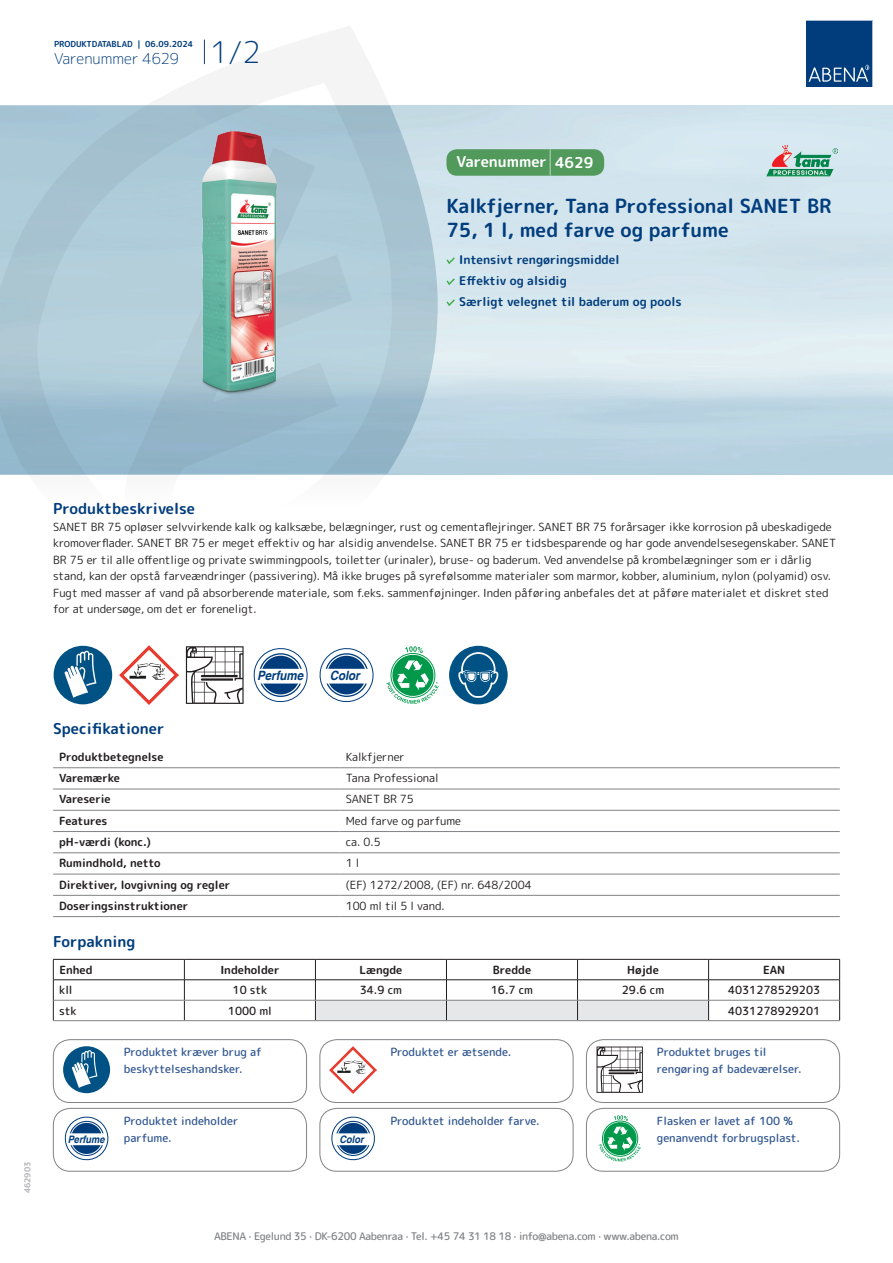
<style>
.page{position:relative;width:893px;height:1263px;background:#fff}
.page>*{position:absolute;margin:0;border:0;box-sizing:border-box;transform-origin:0 0}
.t1{font:700 19.5px/24px "Rounded Mplus 1 c";color:#013d7d}
.t2{font:700 15px "Rounded Mplus 1 c";color:#013d7d}
.t3{font:300 15px "Rounded Mplus 1 c";color:#013d7d}
.t4{font:700 15px "Rounded Mplus 1 c";color:#fff}
.t5{font:italic 700 12.75px "Helvetica";letter-spacing:-.005em;color:#013d7d;scale:.9 1}
.t6{font:700 12px/21px "Rounded Mplus 1 c";color:#013d7d}
.t7{font:11.25px/16.5px "Rounded Mplus 1 c";color:#231f20}
.t8{font:500 11.25px/16.5px "Rounded Mplus 1 c";color:#305691}
.t9{font:700 11.25px "Rounded Mplus 1 c";color:#231f20}
.t10{font:500 11.25px "Rounded Mplus 1 c";color:#231f20}
.t11{font:500 10.5px "Rounded Mplus 1 c";letter-spacing:-.03em;color:#808285}
.t12{font:italic 700 10.2px "Helvetica";letter-spacing:-.005em;color:#013d7d;scale:.9 1}
.t13{font:700 8.25px "Rounded Mplus 1 c";color:#013d7d}
.t14{font:700 8.25px "Rounded Mplus 1 c";color:#b2b3b7}
.s1{font-size:30px}
.s2{font-size:25.5px}
</style>
<div class="page">
<img style="left:439px;top:106px;width:454px;height:368px">
<svg style="left:0;top:26px;width:439px;height:449px"></svg>
<svg style="left:0;top:106px;width:438px;height:368px;background:#a7c5d4"></svg>
<svg style="left:204px;top:40px;width:1px;height:24px"></svg>
<svg style="left:806px;top:20px;width:67px;height:67px;background:#144b86"></svg>
<img style="left:181px;top:127px;width:116px;height:275px">
<div style="left:54px;top:646px;width:58px;height:58px;background:#005285;border-radius:50%"></div>
<svg style="left:65px;top:651px;width:31px;height:47px"></svg>
<img style="left:119px;top:646px;width:59px;height:58px">
<svg style="left:186px;top:646px;width:58px;height:58px"></svg>
<svg style="left:253px;top:648px;width:55px;height:55px"></svg>
<svg style="left:319px;top:648px;width:55px;height:55px"></svg>
<svg style="left:386px;top:646px;width:53px;height:58px"></svg>
<div style="left:449px;top:646px;width:59px;height:58px;background:#005285;border-radius:50%"></div>
<svg style="left:458px;top:646px;width:40px;height:52px"></svg>
<hr style="left:53px;top:767px;width:287px;height:1px;background:#808285">
<hr style="left:340px;top:767px;width:500px;height:1px;background:#808285">
<hr style="left:53px;top:789px;width:287px;height:1px;background:#808285">
<hr style="left:340px;top:789px;width:500px;height:1px;background:#808285">
<hr style="left:53px;top:810px;width:287px;height:1px;background:#808285">
<hr style="left:340px;top:810px;width:500px;height:1px;background:#808285">
<hr style="left:53px;top:831px;width:287px;height:1px;background:#808285">
<hr style="left:340px;top:831px;width:500px;height:1px;background:#808285">
<hr style="left:53px;top:852px;width:287px;height:1px;background:#808285">
<hr style="left:340px;top:852px;width:500px;height:1px;background:#808285">
<hr style="left:53px;top:874px;width:287px;height:1px;background:#808285">
<hr style="left:340px;top:874px;width:500px;height:1px;background:#808285">
<hr style="left:53px;top:895px;width:287px;height:1px;background:#808285">
<hr style="left:340px;top:895px;width:500px;height:1px;background:#808285">
<hr style="left:53px;top:916px;width:287px;height:1px;background:#808285">
<hr style="left:340px;top:916px;width:500px;height:1px;background:#808285">
<hr style="left:53px;top:959px;width:131px;height:1px;background:#231f20">
<hr style="left:184px;top:959px;width:131px;height:1px;background:#231f20">
<hr style="left:709px;top:959px;width:131px;height:1px;background:#231f20">
<hr style="left:53px;top:979px;width:131px;height:1px;background:#231f20">
<hr style="left:184px;top:979px;width:131px;height:1px;background:#231f20">
<hr style="left:709px;top:979px;width:131px;height:1px;background:#231f20">
<svg style="left:53px;top:959px;width:1px;height:61px"></svg>
<svg style="left:184px;top:959px;width:1px;height:61px"></svg>
<svg style="left:315px;top:959px;width:394px;height:61px"></svg>
<svg style="left:839px;top:959px;width:1px;height:61px"></svg>
<hr style="left:54px;top:1000px;width:130px;height:1px;background:#808285">
<hr style="left:184px;top:1000px;width:131px;height:1px;background:#808285">
<hr style="left:315px;top:1000px;width:131px;height:1px;background:#808285">
<hr style="left:446px;top:1000px;width:131px;height:1px;background:#808285">
<hr style="left:577px;top:1000px;width:132px;height:1px;background:#808285">
<hr style="left:709px;top:1000px;width:130px;height:1px;background:#808285">
<hr style="left:53px;top:1020px;width:131px;height:1px;background:#808285">
<hr style="left:184px;top:1020px;width:131px;height:1px;background:#808285">
<hr style="left:315px;top:1020px;width:131px;height:1px;background:#808285">
<hr style="left:446px;top:1020px;width:131px;height:1px;background:#808285">
<hr style="left:577px;top:1020px;width:132px;height:1px;background:#808285">
<hr style="left:709px;top:1020px;width:131px;height:1px;background:#808285">
<div style="left:63px;top:1046px;width:47px;height:47px;background:#005285;border-radius:50%"></div>
<svg style="left:72px;top:1050px;width:25px;height:38px"></svg>
<div style="left:53px;top:1039px;width:254px;height:64px;border:1px solid #808285;border-radius:17px"></div>
<img style="left:330px;top:1046px;width:47px;height:47px">
<div style="left:320px;top:1039px;width:253px;height:64px;border:1px solid #808285;border-radius:17px"></div>
<svg style="left:596px;top:1046px;width:47px;height:47px"></svg>
<div style="left:586px;top:1039px;width:254px;height:64px;border:1px solid #808285;border-radius:17px"></div>
<svg style="left:64px;top:1116px;width:45px;height:45px"></svg>
<div style="left:53px;top:1108px;width:254px;height:63px;border:1px solid #808285;border-radius:17px"></div>
<svg style="left:331px;top:1116px;width:44px;height:45px"></svg>
<div style="left:320px;top:1108px;width:253px;height:63px;border:1px solid #808285;border-radius:17px"></div>
<svg style="left:599px;top:1115px;width:42px;height:46px"></svg>
<div style="left:586px;top:1108px;width:254px;height:63px;border:1px solid #808285;border-radius:17px"></div>
<svg style="left:446px;top:257px;width:9px;height:7px"></svg>
<svg style="left:446px;top:278px;width:9px;height:7px"></svg>
<svg style="left:446px;top:299px;width:9px;height:7px"></svg>
<div style="left:446px;top:149px;width:158px;height:27px;background:#52995c;border-radius:10px"></div>
<img style="left:765px;top:146px;width:73px;height:30px">
<p class="t13" style="left:54px;top:38px;width:141px">PRODUKTDATABLAD | 06.09.2024</p>
<h2 class="t3" style="left:54px;top:48px;width:208px">Varenummer 4629 <span class="s1">1/2</span></h2>
<h2 class="t4" style="left:457px;top:151px;width:138px">Varenummer <span class="s2">|</span> 4629</h2>
<h1 class="t1" style="left:446px;top:194px;width:386px">Kalkfjerner, Tana Professional SANET BR<br>75, 1 l, med farve og parfume</h1>
<p class="t6" style="left:459px;top:249px;width:224px">Intensivt rengøringsmiddel<br>Effektiv og alsidig<br>Særligt velegnet til baderum og pools</p>
<p class="t14" style="left:22px;top:1193px;width:33px;rotate:-90deg">462903</p>
<h2 class="t2" style="left:53px;top:498px;width:143px">Produktbeskrivelse</h2>
<p class="t7" style="left:53px;top:518px;width:785px">SANET BR 75 opløser selvvirkende kalk og kalksæbe, belægninger, rust og cementaflejringer. SANET BR 75 forårsager ikke korrosion på ubeskadigede kromoverflader. SANET BR 75 er meget effektiv og har alsidig anvendelse. SANET BR 75 er tidsbesparende og har gode anvendelsesegenskaber. SANET BR 75 er til alle offentlige og private swimmingpools, toiletter (urinaler), bruse- og baderum. Ved anvendelse på krombelægninger som er i dårlig stand, kan der opstå farveændringer (passivering). Må ikke bruges på syrefølsomme materialer som marmor, kobber, aluminium, nylon (polyamid) osv.<br>Fugt med masser af vand på absorberende materiale, som f.eks. sammenføjninger. Inden påføring anbefales det at påføre materialet et diskret sted for at undersøge, om det er foreneligt.</p>
<p class="t5" style="left:257px;top:665px;width:53px">Perfume</p>
<p class="t5" style="left:330px;top:665px;width:35px">Color</p>
<h2 class="t2" style="left:53px;top:718px;width:113px">Specifikationer</h2>
<p class="t9" style="left:59px;top:749px;width:106px">Produktbetegnelse</p>
<p class="t7" style="left:346px;top:748px;width:60px">Kalkfjerner</p>
<p class="t9" style="left:59px;top:770px;width:62px">Varemærke</p>
<p class="t7" style="left:346px;top:770px;width:95px">Tana Professional</p>
<p class="t9" style="left:59px;top:791px;width:53px">Vareserie</p>
<p class="t7" style="left:346px;top:791px;width:70px">SANET BR 75</p>
<p class="t9" style="left:59px;top:813px;width:50px">Features</p>
<p class="t7" style="left:346px;top:812px;width:117px">Med farve og parfume</p>
<p class="t9" style="left:59px;top:834px;width:93px">pH-værdi (konc.)</p>
<p class="t7" style="left:346px;top:834px;width:36px">ca. 0.5</p>
<p class="t9" style="left:59px;top:855px;width:103px">Rumindhold, netto</p>
<p class="t7" style="left:346px;top:855px;width:15px">1 l</p>
<p class="t9" style="left:59px;top:876px;width:173px">Direktiver, lovgivning og regler</p>
<p class="t7" style="left:346px;top:876px;width:188px">(EF) 1272/2008, (EF) nr. 648/2004</p>
<p class="t9" style="left:59px;top:898px;width:131px">Doseringsinstruktioner</p>
<p class="t7" style="left:346px;top:897px;width:101px">100 ml til 5 l vand.</p>
<h2 class="t2" style="left:53px;top:931px;width:84px">Forpakning</h2>
<p class="t9" style="left:59px;top:962px;width:35px">Enhed</p>
<p class="t9" style="left:220px;top:962px;width:61px">Indeholder</p>
<p class="t9" style="left:359px;top:962px;width:44px">Længde</p>
<p class="t9" style="left:493px;top:962px;width:40px">Bredde</p>
<p class="t9" style="left:627px;top:962px;width:33px">Højde</p>
<p class="t9" style="left:763px;top:962px;width:24px">EAN</p>
<p class="t10" style="left:59px;top:982px;width:15px">kll</p>
<p class="t10" style="left:233px;top:982px;width:36px">10 stk</p>
<p class="t10" style="left:360px;top:982px;width:44px">34.9 cm</p>
<p class="t10" style="left:491px;top:982px;width:44px">16.7 cm</p>
<p class="t10" style="left:622px;top:982px;width:44px">29.6 cm</p>
<p class="t10" style="left:728px;top:982px;width:94px">4031278529203</p>
<p class="t10" style="left:59px;top:1002px;width:19px">stk</p>
<p class="t10" style="left:228px;top:1002px;width:45px">1000 ml</p>
<p class="t10" style="left:728px;top:1002px;width:94px">4031278929201</p>
<p class="t8" style="left:124px;top:1044px;width:139px">Produktet kræver brug af beskyttelseshandsker.</p>
<p class="t8" style="left:390px;top:1044px;width:123px">Produktet er ætsende.</p>
<p class="t8" style="left:657px;top:1044px;width:146px">Produktet bruges til rengøring af badeværelser.</p>
<p class="t8" style="left:124px;top:1113px;width:116px">Produktet indeholder</p>
<p class="t12" style="left:68px;top:1131px;width:42px">Perfume</p>
<p class="t8" style="left:124px;top:1129px;width:50px">parfume.</p>
<p class="t12" style="left:340px;top:1131px;width:28px">Color</p>
<p class="t8" style="left:390px;top:1113px;width:151px">Produktet indeholder farve.</p>
<p class="t8" style="left:657px;top:1113px;width:145px">Flasken er lavet af 100 % genanvendt forbrugsplast.</p>
<p class="t11" style="left:214px;top:1229px;width:466px">ABENA · Egelund 35 · DK-6200 Aabenraa · Tel. +45 74 31 18 18 · info@abena.com · www.abena.com</p>
</div>
